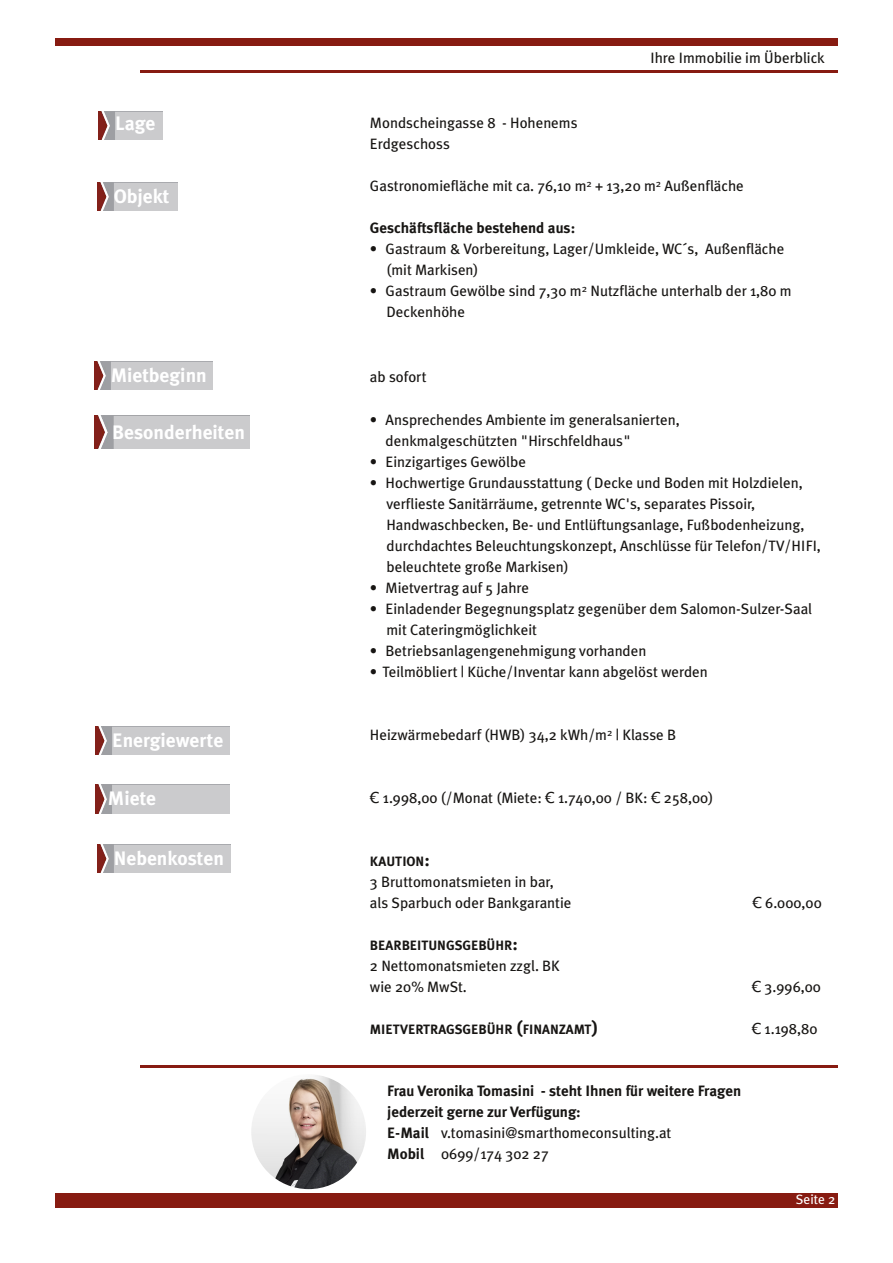
<style>
.page{position:relative;width:893px;height:1263px;background:#fff}
.page>*{position:absolute;margin:0;border:0;box-sizing:border-box;transform-origin:0 0}
.t1{font:700 19.5px "Meta Plus";color:#fff}
.t2{font:15px/21px "Meta Plus";color:#171513}
.t3{font:700 15px/21px "Meta Plus";color:#171513}
.t4{font:700 13.5px "Meta Plus";color:#171513}
.t5{font:13.5px "Meta Plus";color:#fff}
.s1{font-family:"Verdana"}
.s2{font-size:18px}
.s3{font-weight:400}
</style>
<div class="page">
<div style="left:55px;top:38px;width:783px;height:8px;background:#871b11"></div>
<hr style="left:140px;top:71px;width:698px;height:2px;background:#871b11">
<div style="left:55px;top:1193px;width:782px;height:15px;background:#871b11"></div>
<img style="left:98px;top:111px;width:65px;height:28px">
<img style="left:97px;top:183px;width:81px;height:28px">
<img style="left:94px;top:362px;width:118px;height:28px">
<img style="left:94px;top:416px;width:155px;height:32px">
<img style="left:95px;top:785px;width:134px;height:28px">
<img style="left:97px;top:845px;width:134px;height:28px">
<hr style="left:140px;top:1065px;width:698px;height:2px;background:#871b11">
<img style="left:95px;top:726px;width:134px;height:29px">
<img style="left:251px;top:1074px;width:115px;height:115px;border-radius:50%">
<h1 class="t1" style="left:115px;top:112px;width:42px">Lage</h1>
<h1 class="t1" style="left:114px;top:185px;width:57px">Objekt</h1>
<h1 class="t1" style="left:111px;top:364px;width:98px">Mietbeginn</h1>
<h1 class="t1" style="left:112px;top:421px;width:134px">Besonderheiten</h1>
<h1 class="t1" style="left:112px;top:728px;width:113px">Energiewerte</h1>
<h1 class="t1" style="left:108px;top:787px;width:50px">Miete</h1>
<h1 class="t1" style="left:114px;top:847px;width:112px">Nebenkosten</h1>
<p class="t2" style="left:651px;top:47px;width:176px">Ihre Immobilie im Überblick</p>
<p class="t2" style="left:370px;top:112px;width:209px">Mondscheingasse 8 - Hohenems<br>Erdgeschoss</p>
<p class="t2" style="left:370px;top:175px;width:375px">Gastronomiefläche mit ca. 76,10 m<sup>2</sup> + 13,20 m<sup>2</sup> Außenfläche</p>
<p class="t3" style="left:370px;top:218px;width:207px">Geschäftsfläche bestehend aus:</p>
<p class="t2" style="left:386px;top:238px;width:399px;text-indent:-16px">• Gastraum &amp; Vorbereitung, Lager/Umkleide, WC´s, Außenfläche (mit Markisen)</p>
<p class="t2" style="left:386px;top:280px;width:407px;text-indent:-16px">• Gastraum Gewölbe sind 7,30 m<sup>2</sup> Nutzfläche unterhalb der 1,80 m<br>Deckenhöhe</p>
<p class="t2" style="left:370px;top:366px;width:58px">ab sofort</p>
<p class="t2" style="left:386px;top:409px;width:296px;text-indent:-16px">• Ansprechendes Ambiente im generalsanierten, denkmalgeschützten "Hirschfeldhaus"</p>
<p class="t2" style="left:370px;top:451px;width:158px">• Einzigartiges Gewölbe</p>
<p class="t2" style="left:386px;top:472px;width:436px;text-indent:-16px">• Hochwertige Grundausstattung ( Decke und Boden mit Holzdielen, verflieste Sanitärräume, getrennte WC's, separates Pissoir, Handwaschbecken, Be- und Entlüftungsanlage, Fußbodenheizung, durchdachtes Beleuchtungskonzept, Anschlüsse für Telefon/TV/HIFI, beleuchtete große Markisen)</p>
<p class="t2" style="left:370px;top:577px;width:161px">• Mietvertrag auf 5 Jahre</p>
<p class="t2" style="left:386px;top:598px;width:427px;text-indent:-16px">• Einladender Begegnungsplatz gegenüber dem Salomon-Sulzer-Saal mit Cateringmöglichkeit</p>
<p class="t2" style="left:370px;top:640px;width:278px">• Betriebsanlagengenehmigung vorhanden</p>
<p class="t2" style="left:370px;top:661px;width:339px">• Teilmöbliert | Küche/Inventar kann abgelöst werden</p>
<p class="t2" style="left:370px;top:724px;width:308px">Heizwärmebedarf (HWB) 34,2 kWh/m<sup>2</sup> | Klasse B</p>
<p class="t2" style="left:370px;top:787px;width:345px"><span class="s1">€</span> 1.998,00 (/Monat (Miete: <span class="s1">€</span> 1.740,00 / BK: <span class="s1">€</span> 258,00)</p>
<p class="t4" style="left:370px;top:854px;width:61px">KAUTION<span class="s2">:</span></p>
<p class="t2" style="left:370px;top:871px;width:203px">3 Bruttomonatsmieten in bar, als Sparbuch oder Bankgarantie</p>
<p class="t4" style="left:370px;top:938px;width:150px">BEARBEITUNGSGEBÜHR<span class="s2">:</span></p>
<p class="t2" style="left:370px;top:955px;width:192px">2 Nettomonatsmieten zzgl. BK wie 20% MwSt.</p>
<p class="t2" style="left:752px;top:892px;width:71px"><span class="s1">€</span> 6.000,00</p>
<p class="t2" style="left:752px;top:976px;width:71px"><span class="s1">€</span> 3.996,00</p>
<p class="t4" style="left:370px;top:1022px;width:229px">MIETVERTRAGSGEBÜHR <span class="s2">(</span>FINANZAMT<span class="s2">)</span></p>
<p class="t2" style="left:752px;top:1018px;width:67px"><span class="s1">€</span> 1.198,80</p>
<p class="t3" style="left:387px;top:1080px;width:356px">Frau Veronika Tomasini - steht Ihnen für weitere Fragen jederzeit gerne zur Verfügung:<br>E-Mail <span class="s3">v.tomasini@smarthomeconsulting.at<br></span>Mobil <span class="s3">0699/174 302 27</span></p>
<p class="t5" style="left:796px;top:1192px;width:41px">Seite 2</p>
</div>
